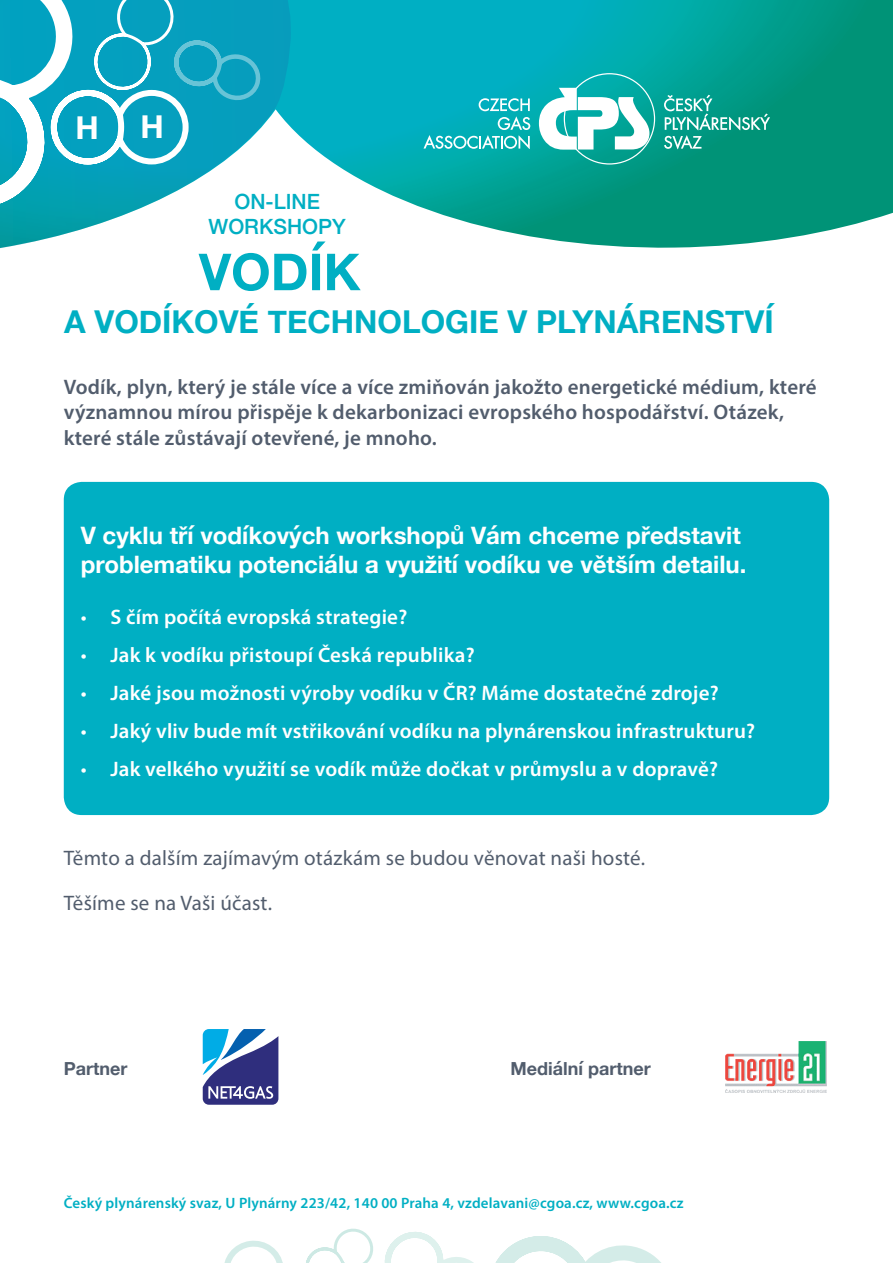
<style>
.page{position:relative;width:893px;height:1263px;background:#fff}
.page>*{position:absolute;margin:0;border:0;box-sizing:border-box;transform-origin:0 0}
.t1{font:700 51px "Helvetica Neue";color:#00afc3}
.t2{font:700 31.5px "Helvetica Neue";color:#00afc3}
.t3{font:700 31.5px "Helvetica Neue";color:#fff}
.t4{font:700 24px/28.8px "Helvetica Neue";color:#fff}
.t5{font:600 21px "Myriad Pro";letter-spacing:.01em;color:#fff}
.t6{font:600 21px/25.2px "Myriad Pro";letter-spacing:.01em;color:#525d6d}
.t7{font:21px/45px "Myriad Pro";letter-spacing:.01em;color:#525d6d}
.t8{font:500 21px/25.2px "Helvetica Neue";color:#00afc3;text-align:center}
.t9{font:700 18px "Helvetica Neue";color:#525d6d}
.t10{font:600 15px "Myriad Pro";letter-spacing:.01em;color:#00afc3}
.s1{font-weight:400}
</style>
<div class="page">
<svg style="left:294px;top:0;width:599px;height:248px;background:#1eaca5"></svg>
<svg style="left:0;top:0;width:294px;height:248px"></svg>
<svg style="left:0;top:0;width:267px;height:226px"></svg>
<svg style="left:664px;top:95px;width:106px;height:54px;background:#2aa896"></svg>
<svg style="left:424px;top:98px;width:106px;height:51px;background:#2abbc4"></svg>
<svg style="left:539px;top:88px;width:110px;height:62px"></svg>
<svg style="left:224px;top:1228px;width:437px;height:35px"></svg>
<div style="left:64px;top:482px;width:765px;height:333px;background:#00afc3;border-radius:18px"></div>
<svg style="left:202px;top:1029px;width:77px;height:76px"></svg>
<img style="left:726px;top:1042px;width:101px;height:50px">
<h2 class="t3" style="left:75px;top:103px;width:25px">H</h2>
<h2 class="t3" style="left:140px;top:102px;width:25px">H</h2>
<p class="t8" style="left:209px;top:187px;width:139px">ON-LINE<br>WORKSHOPY</p>
<h1 class="t1" style="left:199px;top:232px;width:163px">Vodík</h1>
<h2 class="t2" style="left:64px;top:297px;width:711px">a vodíkové technologie v plynárenství</h2>
<p class="t6" style="left:64px;top:374px;width:754px">Vodík, plyn, který je stále více a více zmiňován jakožto energetické médium, které významnou mírou přispěje k dekarbonizaci evropského hospodářství. Otázek, které stále zůstávají otevřené, je mnoho.</p>
<p class="t4" style="left:81px;top:522px;width:667px">V cyklu tří vodíkových workshopů Vám chceme představit problematiku potenciálu a využití vodíku ve větším detailu.</p>
<p class="t5" style="left:81px;top:604px;width:328px"><span class="s1">•</span> S čím počítá evropská strategie?</p>
<p class="t5" style="left:81px;top:641px;width:395px"><span class="s1">•</span> Jak k vodíku přistoupí Česká republika?</p>
<p class="t5" style="left:81px;top:679px;width:640px"><span class="s1">•</span> Jaké jsou možnosti výroby vodíku v ČR? Máme dostatečné zdroje?</p>
<p class="t5" style="left:81px;top:717px;width:676px"><span class="s1">•</span> Jaký vliv bude mít vstřikování vodíku na plynárenskou infrastrukturu?</p>
<p class="t5" style="left:81px;top:755px;width:639px"><span class="s1">•</span> Jak velkého využití se vodík může dočkat v průmyslu a v dopravě?</p>
<p class="t7" style="left:64px;top:835px;width:583px">Těmto a dalším zajímavým otázkám se budou věnovat naši hosté.<br>Těšíme se na Vaši účast.</p>
<p class="t9" style="left:64px;top:1054px;width:65px">Partner</p>
<p class="t9" style="left:510px;top:1054px;width:142px">Mediální partner</p>
<p class="t10" style="left:64px;top:1194px;width:621px">Český plynárenský svaz, U Plynárny 223/42, 140 00 Praha 4, vzdelavani@cgoa.cz, www.cgoa.cz</p>
</div>
